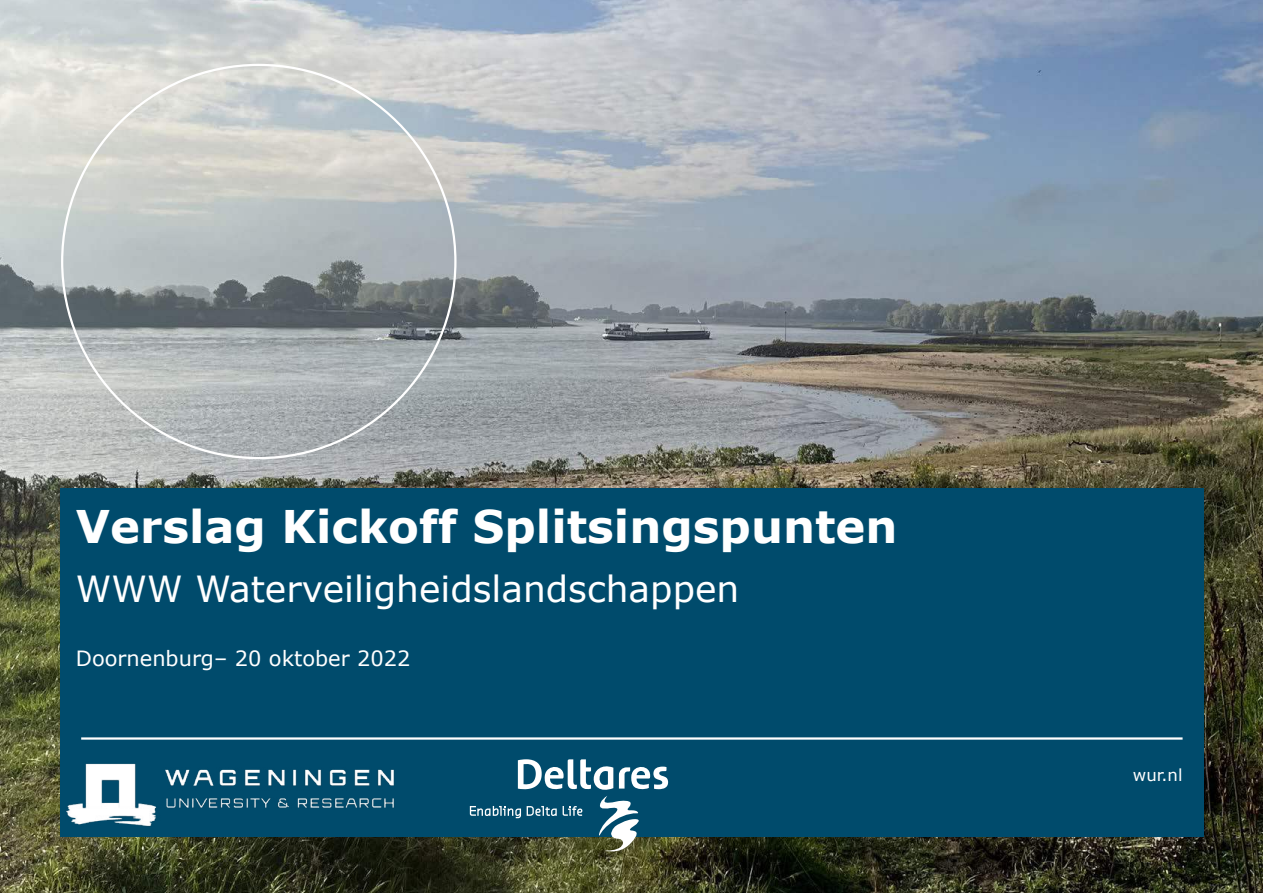
<style>
.page{position:relative;width:1263px;height:893px;background:#fff}
.page>*{position:absolute;margin:0;border:0;box-sizing:border-box;transform-origin:0 0}
.t1{font:700 45px "Verdana";color:#fff}
.t2{font:36px "Verdana";color:#fff}
.t3{font:21px "Verdana";color:#fff}
.t4{font:16.5px "Verdana";color:#fff}
</style>
<div class="page">
<img style="left:0;top:0;width:1263px;height:893px">
<div style="left:60px;top:488px;width:1144px;height:349px;background:#004b6c"></div>
<img style="left:59px;top:738px;width:335px;height:99px">
<hr style="left:81px;top:737px;width:1101px;height:3px;background:#fff">
<svg style="left:470px;top:759px;width:198px;height:96px"></svg>
<p class="t1" style="left:76px;top:509px;width:823px">Verslag Kickoff Splitsingspunten</p>
<p class="t2" style="left:76px;top:573px;width:665px">WWW Waterveiligheidslandschappen</p>
<p class="t3" style="left:76px;top:649px;width:336px">Doornenburg– 20 oktober 2022</p>
<p class="t4" style="left:1133px;top:768px;width:51px">wur.nl</p>
</div>
